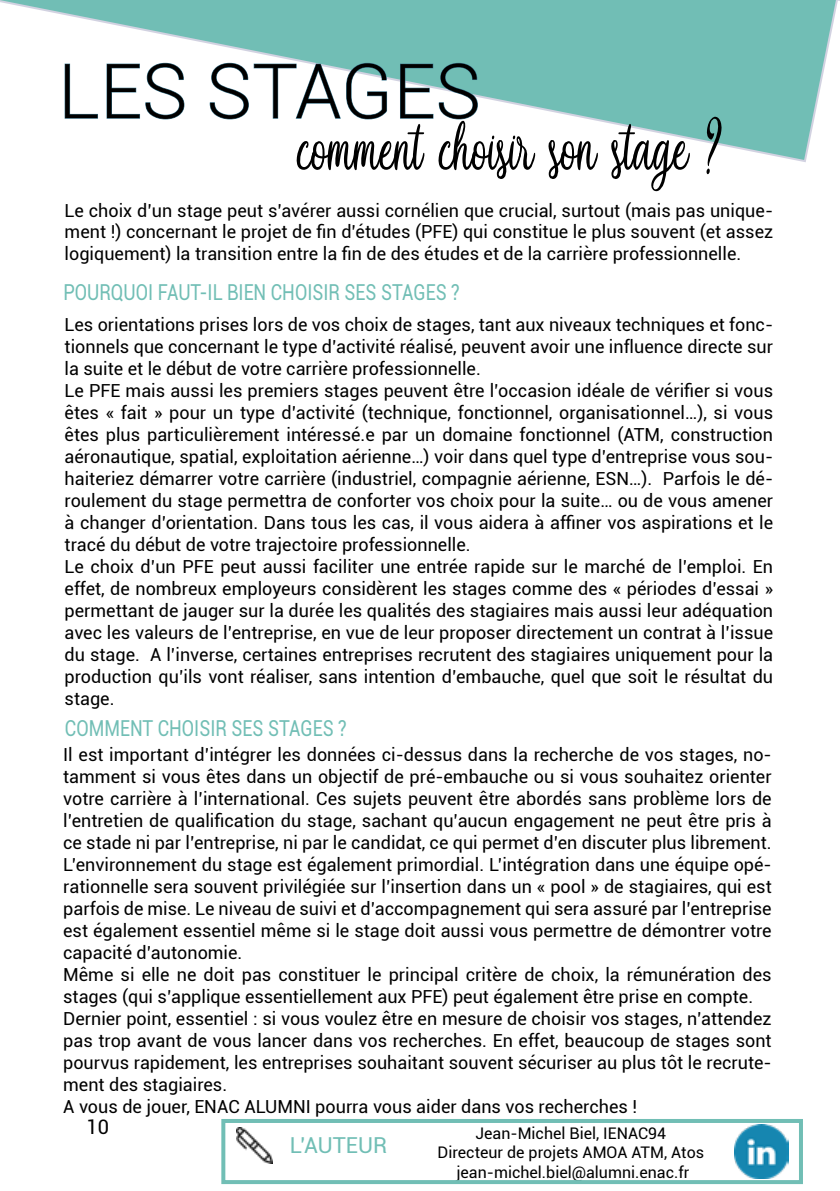
<style>
.page{position:relative;width:840px;height:1191px;background:#fff}
.page>*{position:absolute;margin:0;border:0;box-sizing:border-box;transform-origin:0 0}
.t1{font:80px "Navy Ballad Personal Use";color:#000;scale:.82 1}
.t2{font:300 76px "Roboto";color:#000}
.t3{font:22px "Roboto";color:#71beb5;scale:.82 1}
.t4{font:22px "Roboto";color:#71beb5}
.t5{font:20px "Roboto";color:#000}
.t6{font:18px/22px "Roboto";color:#000}
.t7{font:16px/19.2px "Roboto";color:#000;text-align:center}
</style>
<div class="page">
<svg style="left:0;top:0;width:839px;height:162px"></svg>
<svg style="left:64px;top:63px;width:34px;height:56px"></svg>
<svg style="left:106px;top:62px;width:79px;height:58px"></svg>
<svg style="left:209px;top:62px;width:178px;height:58px"></svg>
<svg style="left:399px;top:62px;width:79px;height:58px"></svg>
<img style="left:236px;top:1127px;width:36px;height:36px">
<img style="left:734px;top:1124px;width:54px;height:54px">
<div style="left:221px;top:1119px;width:581px;height:65px;border:4px solid #71beb5"></div>
<h2 class="t2" style="left:58px;top:38px;width:424px">LES STAGES</h2>
<h1 class="t1" style="left:297px;top:110px;width:520px">comment choisir son stage ?</h1>
<p class="t6" style="left:65px;top:199px;width:709px;text-align:justify">Le choix d’un stage peut s’avérer aussi cornélien que crucial, surtout (mais pas unique&shy;ment !) concernant le projet de fin d’études (PFE) qui constitue le plus souvent (et assez logiquement) la transition entre la fin de des études et de la carrière professionnelle.</p>
<p class="t3" style="left:63px;top:277px;width:484px">POURQUOI FAUT-IL BIEN CHOISIR SES STAGES ?</p>
<p class="t6" style="left:65px;top:313px;width:709px">Les orientations prises lors de vos choix de stages, tant aux niveaux techniques et fonc&shy;tionnels que concernant le type d’activité réalisé, peuvent avoir une influence directe sur la suite et le début de votre carrière professionnelle.<br>Le PFE mais aussi les premiers stages peuvent être l’occasion idéale de vérifier si vous êtes « fait » pour un type d’activité (technique, fonctionnel, organisationnel…), si vous êtes plus particulièrement intéressé.e par un domaine fonctionnel (ATM, construction aéronautique, spatial, exploitation aérienne…) voir dans quel type d’entreprise vous sou&shy;haiteriez démarrer votre carrière (industriel, compagnie aérienne, ESN…). Parfois le dé&shy;roulement du stage permettra de conforter vos choix pour la suite… ou de vous amener à changer d’orientation. Dans tous les cas, il vous aidera à affiner vos aspirations et le tracé du début de votre trajectoire professionnelle.<br>Le choix d’un PFE peut aussi faciliter une entrée rapide sur le marché de l’emploi. En effet, de nombreux employeurs considèrent les stages comme des « périodes d’essai » permettant de jauger sur la durée les qualités des stagiaires mais aussi leur adéquation avec les valeurs de l’entreprise, en vue de leur proposer directement un contrat à l’issue du stage. A l’inverse, certaines entreprises recrutent des stagiaires uniquement pour la production qu’ils vont réaliser, sans intention d’embauche, quel que soit le résultat du stage.</p>
<p class="t3" style="left:65px;top:712px;width:345px">COMMENT CHOISIR SES STAGES ?</p>
<p class="t6" style="left:63px;top:742px;width:709px">Il est important d’intégrer les données ci-dessus dans la recherche de vos stages, no&shy;tamment si vous êtes dans un objectif de pré-embauche ou si vous souhaitez orienter votre carrière à l’international. Ces sujets peuvent être abordés sans problème lors de l’entretien de qualification du stage, sachant qu’aucun engagement ne peut être pris à ce stade ni par l’entreprise, ni par le candidat, ce qui permet d’en discuter plus librement.<br>L’environnement du stage est également primordial. L’intégration dans une équipe opé&shy;rationnelle sera souvent privilégiée sur l’insertion dans un « pool » de stagiaires, qui est parfois de mise. Le niveau de suivi et d’accompagnement qui sera assuré par l’entreprise est également essentiel même si le stage doit aussi vous permettre de démontrer votre capacité d’autonomie.<br>Même si elle ne doit pas constituer le principal critère de choix, la rémunération des stages (qui s’applique essentiellement aux PFE) peut également être prise en compte.<br>Dernier point, essentiel : si vous voulez être en mesure de choisir vos stages, n’attendez pas trop avant de vous lancer dans vos recherches. En effet, beaucoup de stages sont pourvus rapidement, les entreprises souhaitant souvent sécuriser au plus tôt le recrute&shy;ment des stagiaires.<br>A vous de jouer, ENAC ALUMNI pourra vous aider dans vos recherches !</p>
<p class="t7" style="left:437px;top:1123px;width:268px">Jean-Michel Biel, IENAC94<br>Directeur de projets AMOA ATM, Atos jean-michel.biel@alumni.enac.fr</p>
<p class="t5" style="left:86px;top:1112px;width:24px">10</p>
<p class="t4" style="left:290px;top:1129px;width:99px">L'AUTEUR</p>
</div>
